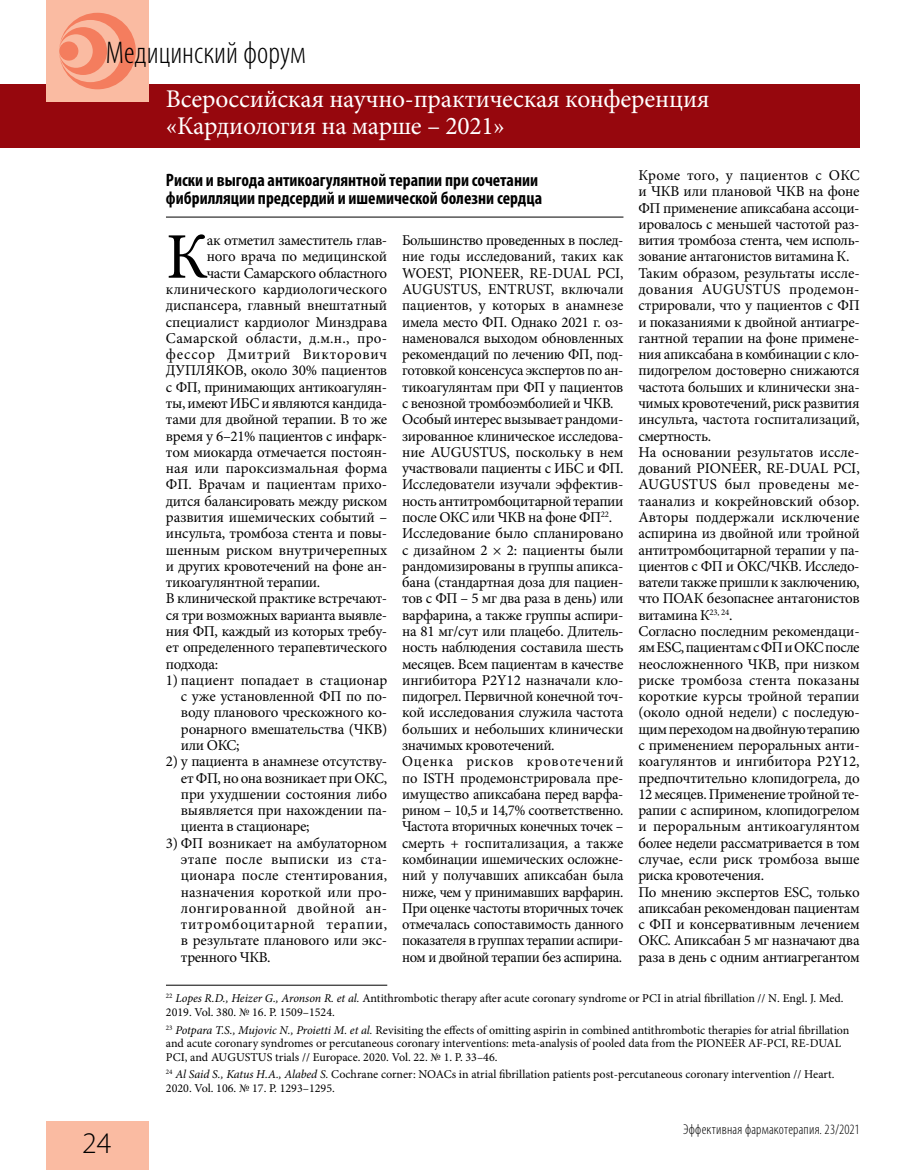
<style>
.page{position:relative;width:915px;height:1170px;background:#fff}
.page>*{position:absolute;margin:0;border:0;box-sizing:border-box;transform-origin:0 0}
.t1{font:65.1px "Minion Pro";color:#000}
.t2{font:300 condensed 31.5px "Myriad Pro";color:#000}
.t3{font:300 30px "Myriad Pro";color:#000}
.t4{font:25.5px/27px "Minion Pro";letter-spacing:-.01em;color:#fff}
.t5{font:700 condensed 18px/18px "Myriad Pro";color:#000}
.t6{font:15px/16.2px "Minion Pro";letter-spacing:-.015em;color:#000;text-align:justify}
.t7{font:15px "Minion Pro";letter-spacing:.005em;color:#000}
.t8{font:15px "Minion Pro";letter-spacing:.015em;color:#000}
.t9{font:15px "Minion Pro";letter-spacing:.05em;color:#000}
.t10{font:300 condensed 14.25px "Myriad Pro";letter-spacing:.015em;color:#000}
.t11{font:12px/13.5px "Minion Pro";color:#000}
.s1{font-style:italic}
</style>
<div class="page">
<div style="left:0;top:84px;width:859px;height:63px;background:#96070d"></div>
<div style="left:47px;top:0;width:102px;height:102px;background:#fabba2"></div>
<svg style="left:59px;top:13px;width:77px;height:76px"></svg>
<div style="left:59px;top:41px;width:19px;height:20px;background:#f47d5e;border-radius:50%"></div>
<div style="left:47px;top:1121px;width:102px;height:48px;background:#fabba2"></div>
<hr style="left:166px;top:984px;width:221px;height:1px;background:#000">
<hr style="left:166px;top:217px;width:457px;height:1px;background:#000">
<h2 class="t2" style="left:106px;top:34px;width:201px">Медицинский форум</h2>
<h3 class="t4" style="left:166px;top:85px;width:545px">Всероссийская научно-практическая конференция «Кардиология на марше – 2021»</h3>
<h3 class="t3" style="left:82px;top:1125px;width:31px">24</h3>
<p class="t6" style="left:638px;top:167px;width:223px;text-align:left">Кроме того, у пациентов с ОКС и ЧКВ или плановой ЧКВ на фоне<br>ФП применение апиксабана ассоци&shy;ировалось с меньшей частотой раз&shy;вития тромбоза стента, чем исполь&shy;зование антагонистов витамина К.<br>Таким образом, результаты иссле&shy;дования AUGUSTUS продемон&shy;стрировали, что у пациентов с ФП и показаниями к двойной антиагре&shy;гантной терапии на фоне примене&shy;ния апиксабана в комбинации с кло&shy;пидогрелом достоверно снижаются частота больших и клинически зна&shy;чимых кровотечений, риск развития инсульта, частота госпитализаций, смертность.<br>На основании результатов иссле&shy;дований PIONEER, RE-DUAL PCI,<br>AUGUSTUS был проведены ме&shy;таанализ и кокрейновский обзор.<br>Авторы поддержали исключение аспирина из двойной или тройной антитромбоцитарной терапии у па&shy;циентов с ФП и ОКС/ЧКВ. Исследо&shy;ватели также пришли к заключению, что ПОАК безопаснее антагонистов витамина К<sup>23,</sup> <sup>24</sup>.<br>Согласно последним рекомендаци&shy;ям ESC, пациентам с ФП и ОКС после неосложненного ЧКВ, при низком риске тромбоза стента показаны короткие курсы тройной терапии (около одной недели) с последую&shy;щим переходом на двойную терапию с применением пероральных анти&shy;коагулянтов и ингибитора P2Y12, предпочтительно клопидогрела, до<br>12 месяцев. Применение тройной те&shy;рапии с аспирином, клопидогрелом и пероральным антикоагулянтом более недели рассматривается в том случае, если риск тромбоза выше риска кровотечения.<br>По мнению экспертов ESC, только апиксабан рекомендован пациентам с ФП и консервативным лечением<br>ОКС. Апиксабан 5 мг назначают два раза в день с одним антиагрегантом</p>
<p class="t5" style="left:166px;top:170px;width:377px">Риски и выгода антикоагулянтной терапии при сочетании фибрилляции предсердий и ишемической болезни сердца</p>
<p class="t6" style="left:402px;top:232px;width:223px;text-align:left">Большинство проведенных в послед&shy;ние годы исследований, таких как WOEST, PIONEER, RE-DUAL PCI, AUGUSTUS, ENTRUST, включали пациентов, у которых в анамнезе имела место ФП. Однако 2021 г. оз&shy;наменовался выходом обновленных рекомендаций по лечению ФП, под&shy;готовкой консенсуса экспертов по ан&shy;тикоагулянтам при ФП у пациентов с венозной тромбоэмболией и ЧКВ.<br>Особый интерес вызывает рандоми&shy;зированное клиническое исследова&shy;ние AUGUSTUS, поскольку в нем участвовали пациенты с ИБС и ФП.<br>Исследователи изучали эффектив&shy;ность антитромбоцитарной терапии после ОКС или ЧКВ на фоне ФП<sup>22</sup>.<br>Исследование было спланировано с дизайном 2 × 2: пациенты были рандомизированы в группы апикса&shy;бана (стандартная доза для пациен&shy;тов с ФП – 5 мг два раза в день) или варфарина, а также группы аспири&shy;на 81 мг/сут или плацебо. Длитель&shy;ность наблюдения составила шесть месяцев. Всем пациентам в качестве ингибитора P2Y12 назначали кло&shy;пидогрел. Первичной конечной точ&shy;кой исследования служила частота больших и небольших клинически значимых кровотечений.<br>Оценка рисков кровотечений по ISTH продемонстрировала пре&shy;имущество апиксабана перед варфа&shy;рином – 10,5 и 14,7% соответственно.<br>Частота вторичных конечных точек – смерть + госпитализация, а также комбинации ишемических осложне&shy;ний у получавших апиксабан была ниже, чем у принимавших варфарин.<br>При оценке частоты вторичных точек отмечалась сопоставимость данного показателя в группах терапии аспири&shy;ном и двойной терапии без аспирина.</p>
<h1 class="t1" style="left:166px;top:213px;width:44px">К</h1>
<p class="t6" style="left:206px;top:232px;width:182px">ак отметил заместитель глав-</p>
<p class="t6" style="left:206px;top:248px;width:182px">ного врача по медицинской</p>
<p class="t6" style="left:206px;top:265px;width:182px">части Самарского областного</p>
<p class="t7" style="left:166px;top:279px;width:223px">клинического кардиологического</p>
<p class="t6" style="left:166px;top:297px;width:223px">диспансера, главный внештатный</p>
<p class="t6" style="left:166px;top:314px;width:223px">специалист кардиолог Минздрава</p>
<p class="t8" style="left:166px;top:328px;width:223px">Самарской области, д.м.н., про-</p>
<p class="t9" style="left:166px;top:344px;width:223px">фессор Дмитрий Викторович</p>
<p class="t6" style="left:166px;top:362px;width:223px">ДУПЛЯКОВ, около 30% пациентов</p>
<p class="t6" style="left:166px;top:379px;width:223px">с ФП, принимающих антикоагулян-</p>
<p class="t6" style="left:166px;top:395px;width:223px">ты, имеют ИБС и являются кандида-</p>
<p class="t6" style="left:166px;top:411px;width:223px">тами для двойной терапии. В то же</p>
<p class="t6" style="left:166px;top:427px;width:223px">время у 6–21% пациентов с инфарк-</p>
<p class="t6" style="left:166px;top:444px;width:223px">том миокарда отмечается постоян-</p>
<p class="t7" style="left:166px;top:458px;width:223px">ная или пароксизмальная форма</p>
<p class="t7" style="left:166px;top:474px;width:223px">ФП. Врачам и пациентам прихо-</p>
<p class="t6" style="left:166px;top:493px;width:223px">дится балансировать между риском</p>
<p class="t6" style="left:166px;top:509px;width:223px">развития ишемических событий –</p>
<p class="t6" style="left:166px;top:525px;width:223px">инсульта, тромбоза стента и повы-</p>
<p class="t6" style="left:166px;top:541px;width:223px">шенным риском внутричерепных</p>
<p class="t6" style="left:166px;top:558px;width:223px">и других кровотечений на фоне ан-</p>
<p class="t6" style="left:166px;top:574px;width:156px">тикоагулянтной терапии.</p>
<p class="t6" style="left:166px;top:590px;width:223px">В клинической практике встречают-</p>
<p class="t6" style="left:166px;top:607px;width:223px">ся три возможных варианта выявле-</p>
<p class="t6" style="left:166px;top:623px;width:223px">ния ФП, каждый из которых требу-</p>
<p class="t6" style="left:166px;top:639px;width:223px">ет определенного терапевтического</p>
<p class="t6" style="left:166px;top:655px;width:54px">подхода:</p>
<p class="t6" style="left:181px;top:672px;width:208px;text-indent:-15px">1) пациент попадает в стационар с уже установленной ФП по по&shy;воду планового чрескожного ко&shy;ронарного вмешательства (ЧКВ) или ОКС;</p>
<p class="t6" style="left:181px;top:753px;width:208px;text-indent:-15px">2) у пациента в анамнезе отсутству&shy;ет ФП, но она возникает при ОКС, при ухудшении состояния либо выявляется при нахождении па&shy;циента в стационаре;</p>
<p class="t6" style="left:181px;top:834px;width:208px;text-indent:-15px">3) ФП возникает на амбулаторном этапе после выписки из ста&shy;ционара после стентирования, назначения короткой или про&shy;лонгированной двойной ан&shy;титромбоцитарной терапии, в результате планового или экс&shy;тренного ЧКВ.</p>
<p class="t11" style="left:166px;top:991px;width:679px"><sup>22</sup> <span class="s1">Lopes R.D., Heizer G., Aronson R. et al.</span> Antithrombotic therapy after acute coronary syndrome or PCI in atrial fibrillation // N. Engl. J. Med.<br>2019. Vol. 380. № 16. P. 1509–1524.</p>
<p class="t11" style="left:166px;top:1023px;width:684px"><sup>23</sup> <span class="s1">Potpara T.S., Mujovic N., Proietti M. et al.</span> Revisiting the effects of omitting aspirin in combined antithrombotic therapies for atrial fibrillation and acute coronary syndromes or percutaneous coronary interventions: meta-analysis of pooled data from the PIONEER AF-PCI, RE-DUAL<br>PCI, and AUGUSTUS trials // Europace. 2020. Vol. 22. № 1. P. 33–46.</p>
<p class="t11" style="left:166px;top:1067px;width:669px"><sup>24</sup> <span class="s1">Al Said S., Katus H.A., Alabed S.</span> Cochrane corner: NOACs in atrial fibrillation patients post-percutaneous coronary intervention // Heart.<br>2020. Vol. 106. № 17. P. 1293–1295.</p>
<p class="t10" style="left:683px;top:1120px;width:178px">Эффективная фармакотерапия. 23/2021</p>
</div>
